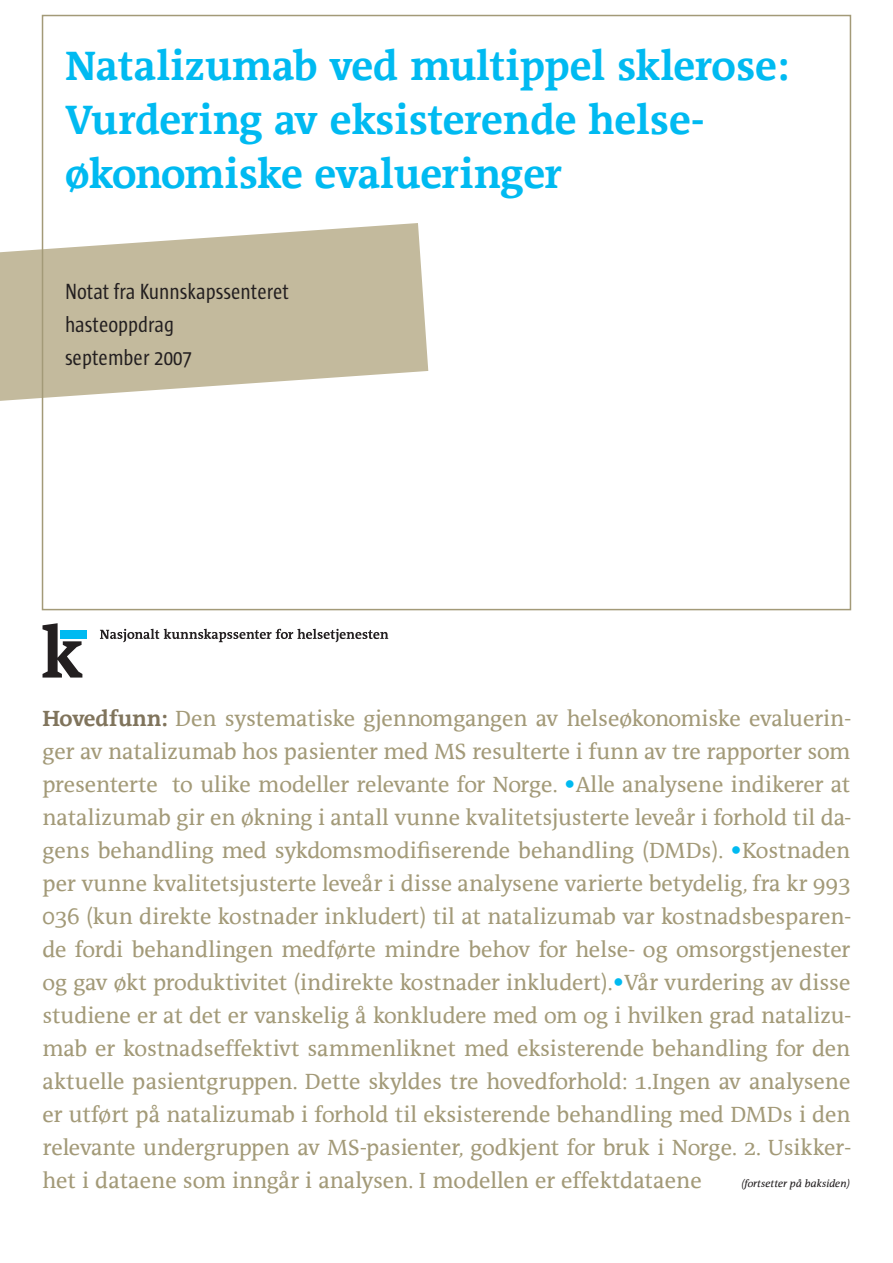
<style>
.page{position:relative;width:893px;height:1263px;background:#fff}
.page>*{position:absolute;margin:0;border:0;box-sizing:border-box;transform-origin:0 0}
.t1{font:700 42px/54px "The Antiqua Sun";letter-spacing:-.01em;color:#00baf1}
.t2{font:22.5px/33px "The Antiqua Sun";color:#a39a78;text-align:justify}
.t3{font:22.5px/33px "Sun Cd";color:#231f20}
.t4{font:italic 10.5px "The Antiqua Sun";color:#231f20}
.s1{font-weight:700;color:#80745c}
.s2{font-weight:700;font-size:27px;color:#00baf1}
</style>
<div class="page">
<svg style="left:0;top:223px;width:428px;height:187px;fill:#c3ba9d"></svg>
<div style="left:60px;top:630px;width:27px;height:9px;background:#00baf1"></div>
<svg style="left:43px;top:623px;width:39px;height:54px"></svg>
<svg style="left:100px;top:629px;width:288px;height:13px"></svg>
<p class="t1" style="left:65px;top:40px;width:726px">Natalizumab ved multippel sklerose:<br>Vurdering av eksisterende helse&shy;økonomiske evalueringer</p>
<p class="t3" style="left:65px;top:275px;width:226px">Notat fra Kunnskapssenteret hasteoppdrag</p>
<p class="t3" style="left:65px;top:341px;width:129px">september 2007</p>
<p class="t2" style="left:43px;top:703px;width:809px"><span class="s1">Hovedfunn:</span> Den systematiske gjennomgangen av helseøkonomiske evaluerin&shy;ger av natalizumab hos pasienter med MS resulterte i funn av tre rapporter som presenterte to ulike modeller relevante for Norge. <span class="s2">•</span>Alle analysene indikerer at natalizumab gir en økning i antall vunne kvalitetsjusterte leveår i forhold til da&shy;gens behandling med sykdomsmodifiserende behandling (DMDs). <span class="s2">•</span>Kostnaden per vunne kvalitetsjusterte leveår i disse analysene varierte betydelig, fra kr 993<br>036 (kun direkte kostnader inkludert) til at natalizumab var kostnadsbesparen&shy;de fordi behandlingen medførte mindre behov for helse- og omsorgstjenester og gav økt produktivitet (indirekte kostnader inkludert).<span class="s2">•</span>Vår vurdering av disse studiene er at det er vanskelig å konkludere med om og i hvilken grad natalizu&shy;mab er kostnadseffektivt sammenliknet med eksisterende behandling for den aktuelle pasientgruppen. Dette skyldes tre hovedforhold: 1.Ingen av analysene er utført på natalizumab i forhold til eksisterende behandling med DMDs i den relevante undergruppen av MS-pasienter, godkjent for bruk i Norge. 2. Usikker&shy;het i dataene som inngår i analysen. I modellen er effektdataene</p>
<p class="t4" style="left:741px;top:1178px;width:110px">(fortsetter på baksiden)</p>
</div>
